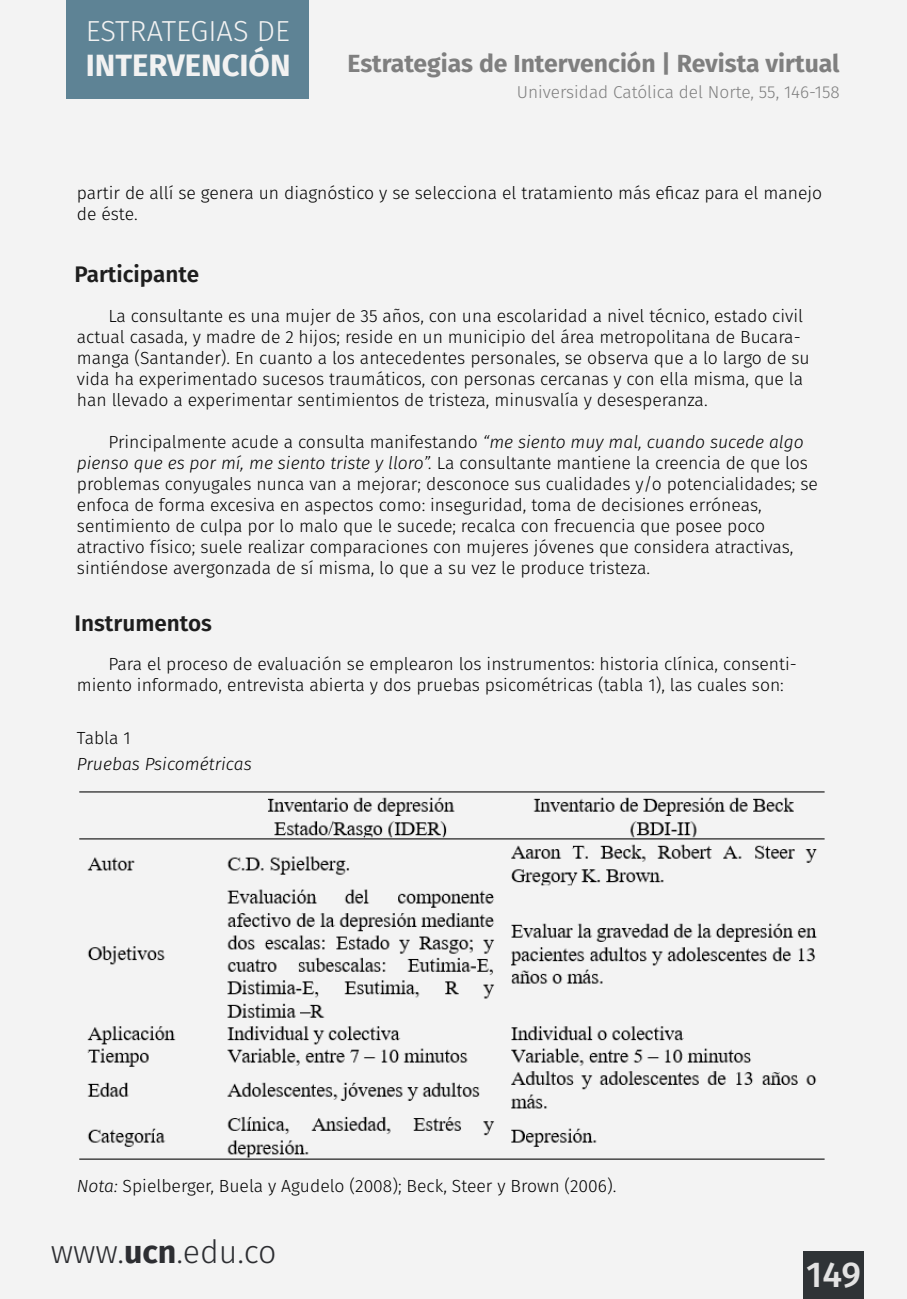
<style>
.page{position:relative;width:907px;height:1299px;background:#f3f3f3}
.page>*{position:absolute;margin:0;border:0;box-sizing:border-box;transform-origin:0 0}
.t1{font:500 36px "Fira Sans";color:#e3e3e3}
.t2{font:300 32.18px "Fira Sans";color:#2d2e32}
.t3{font:700 31.05px "Fira Sans";color:#f2f2f2}
.t4{font:300 29.03px "Fira Sans";color:#f2f2f2}
.t5{font:700 24.75px "Fira Sans";color:#7f7f7f}
.t6{font:600 22.5px "Fira Sans";color:#1e1e1e}
.t7{font:300 17.55px/21.2px "Fira Sans";color:#000}
.t8{font:italic 300 17.55px "Fira Sans";color:#000}
.t9{font:300 17.32px "Fira Sans";color:#7f7f7f}
.s1{font-style:italic}
.s2{font-weight:700}
</style>
<div class="page">
<div style="left:66px;top:0;width:243px;height:98px;background:#5e8395"></div>
<img style="left:79px;top:791px;width:746px;height:369px">
<div style="left:803px;top:1252px;width:61px;height:47px;background:#2f3336"></div>
<h3 class="t4" style="left:86px;top:10px;width:205px">ESTRATEGIAS DE</h3>
<h3 class="t3" style="left:86px;top:39px;width:206px">INTERVENCIÓN</h3>
<h3 class="t5" style="left:347px;top:43px;width:493px">Estrategias de Intervención | Revista virtual</h3>
<p class="t9" style="left:517px;top:80px;width:324px">Universidad Católica del Norte, 55, 146-158</p>
<p class="t7" style="left:77px;top:183px;width:747px">partir de allí se genera un diagnóstico y se selecciona el tratamiento más eficaz para el manejo de éste.</p>
<p class="t6" style="left:74px;top:256px;width:126px">Participante</p>
<p class="t7" style="left:77px;top:305px;width:734px;text-indent:32px">La consultante es una mujer de 35 años, con una escolaridad a nivel técnico, estado civil actual casada, y madre de 2 hijos; reside en un municipio del área metropolitana de Bucara&shy;manga (Santander). En cuanto a los antecedentes personales, se observa que a lo largo de su vida ha experimentado sucesos traumáticos, con personas cercanas y con ella misma, que la han llevado a experimentar sentimientos de tristeza, minusvalía y desesperanza.</p>
<p class="t7" style="left:77px;top:431px;width:742px;text-indent:32px">Principalmente acude a consulta manifestando <span class="s1">“me siento muy mal, cuando sucede algo pienso que es por mí, me siento triste y lloro”.</span> La consultante mantiene la creencia de que los problemas conyugales nunca van a mejorar; desconoce sus cualidades y/o potencialidades; se enfoca de forma excesiva en aspectos como: inseguridad, toma de decisiones erróneas, sentimiento de culpa por lo malo que le sucede; recalca con frecuencia que posee poco atractivo físico; suele realizar comparaciones con mujeres jóvenes que considera atractivas, sintiéndose avergonzada de sí misma, lo que a su vez le produce tristeza.</p>
<p class="t6" style="left:74px;top:605px;width:139px">Instrumentos</p>
<p class="t7" style="left:77px;top:653px;width:721px;text-indent:32px">Para el proceso de evaluación se emplearon los instrumentos: historia clínica, consenti&shy;miento informado, entrevista abierta y dos pruebas psicométricas (tabla 1), las cuales son:</p>
<p class="t7" style="left:77px;top:727px;width:55px">Tabla 1</p>
<p class="t8" style="left:77px;top:751px;width:176px">Pruebas Psicométricas</p>
<p class="t7" style="left:77px;top:1175px;width:541px"><span class="s1">Nota:</span> Spielberger, Buela y Agudelo (2008); Beck, Steer y Brown (2006).</p>
<h2 class="t2" style="left:51px;top:1228px;width:227px">www.<span class="s2">ucn</span>.edu.co</h2>
<h1 class="t1" style="left:806px;top:1245px;width:56px">149</h1>
</div>
